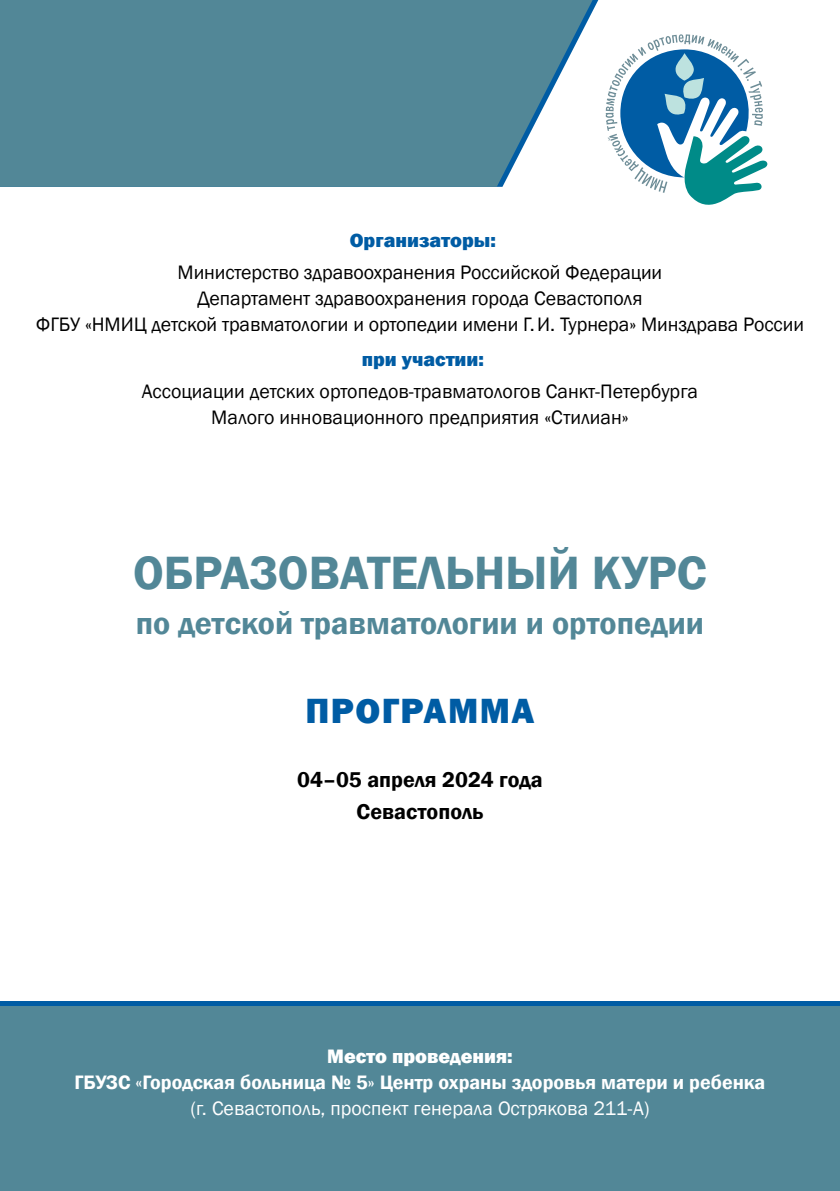
<style>
.page{position:relative;width:840px;height:1191px;background:#fff}
.page>*{position:absolute;margin:0;border:0;box-sizing:border-box;transform-origin:0 0}
.t1{font:600 48px "Franklin Gothic";color:#528797}
.t2{font:800 36px "Franklin Gothic";letter-spacing:.04em;color:#005ca4}
.t3{font:600 32px "Franklin Gothic";color:#528797}
.t4{font:600 22px/32px "Franklin Gothic";color:#000;text-align:center}
.t5{font:20px/26px "Franklin Gothic";letter-spacing:-.005em;color:#000;text-align:center}
.t6{font:600 20px "Franklin Gothic";color:#fff}
.t7{font:20px "Franklin Gothic";color:#fff}
.t8{font:800 20px "Franklin Gothic";color:#005ca4}
.t9{font:800 20px "Franklin Gothic";color:#fff}
</style>
<div class="page">
<svg style="left:605px;top:34px;width:163px;height:171px"></svg>
<div style="left:0;top:1000px;width:839px;height:139px;background:#005ca4"></div>
<div style="left:0;top:1006px;width:839px;height:185px;background:#528797"></div>
<svg style="left:0;top:0;width:592px;height:187px;background:#5d8f9e"></svg>
<p class="t8" style="left:349px;top:227px;width:147px">Организаторы:</p>
<p class="t5" style="left:36px;top:260px;width:769px">Министерство здравоохранения Российской Федерации<br>Департамент здравоохранения города Севастополя<br>ФГБУ «НМИЦ детской травматологии и ортопедии имени Г.И. Турнера» Минздрава России</p>
<p class="t8" style="left:361px;top:346px;width:124px">при участии:</p>
<p class="t5" style="left:142px;top:379px;width:557px">Ассоциации детских ортопедов-травматологов Санкт-Петербурга<br>Малого инновационного предприятия «Стилиан»</p>
<h1 class="t1" style="left:133px;top:544px;width:575px">Образовательный курс</h1>
<h3 class="t3" style="left:136px;top:603px;width:569px">по детской травматологии и ортопедии</h3>
<h2 class="t2" style="left:305px;top:688px;width:230px">Программа</h2>
<p class="t4" style="left:297px;top:764px;width:247px">04–05 апреля 2024 года<br>Севастополь</p>
<p class="t9" style="left:327px;top:1043px;width:187px">Место проведения:</p>
<p class="t6" style="left:74px;top:1070px;width:22px">ГБУЗС</p>
<p class="t6" style="left:135px;top:1070px;width:631px">«Городская больница № 5» Центр охраны здоровья матери и ребенка</p>
<p class="t7" style="left:190px;top:1096px;width:460px">(г. Севастополь, проспект генерала Острякова 211-А)</p>
</div>
